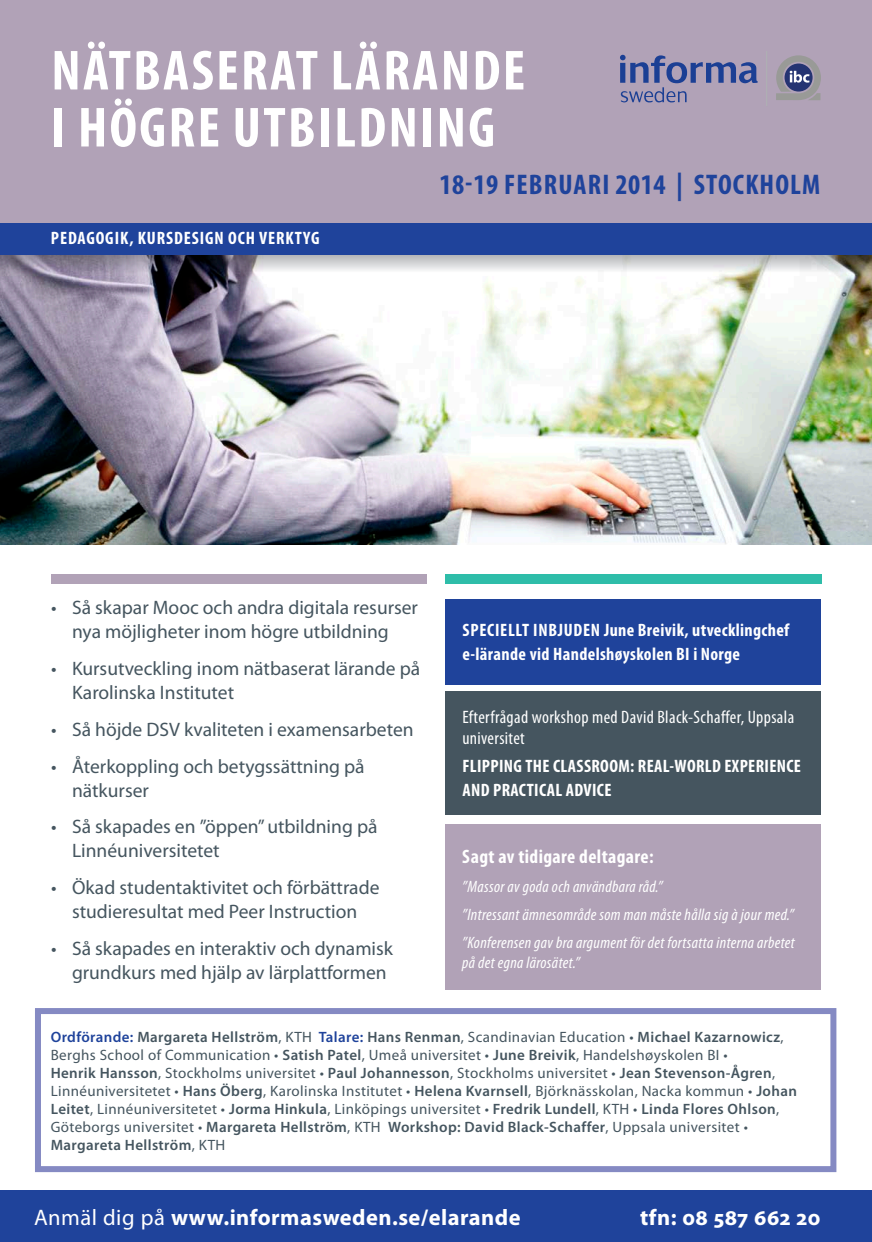
<style>
.page{position:relative;width:872px;height:1242px;background:#fff}
.page>*{position:absolute;margin:0;border:0;box-sizing:border-box;transform-origin:0 0}
.t1{font:700 condensed 57px/57px "Myriad Pro";letter-spacing:.04em;color:#fff}
.t2{font:700 condensed 28.5px "Myriad Pro";letter-spacing:.04em;color:#1f439b}
.t3{font:700 22.5px "Myriad Pro";letter-spacing:.02em;color:#fff}
.t4{font:19.5px/24px "Myriad Pro";color:#45555f}
.t5{font:700 condensed 19.5px "Myriad Pro";letter-spacing:.02em;color:#fff}
.t6{font:700 condensed 18px/24px "Myriad Pro";letter-spacing:.02em;color:#fff}
.t7{font:condensed 18px/21px "Myriad Pro";letter-spacing:.02em;color:#fff}
.t8{font:700 condensed 18px "Myriad Pro";letter-spacing:.05em;color:#fff}
.t9{font:italic condensed 16.5px/19.8px "Myriad Pro";letter-spacing:.02em;color:#fff}
.t10{font:15px/18px "Myriad Pro";letter-spacing:.025em;color:#45555f}
.s1{font-weight:600;color:#1f439b}
.s2{font-weight:600}
.s3{font-weight:400}
</style>
<div class="page">
<div style="left:35px;top:1008px;width:801px;height:164px;border:6px solid #858ac3"></div>
<img style="left:0;top:275px;width:872px;height:269px">
<div style="left:0;top:0;width:872px;height:230px;background:#b1a2b7"></div>
<div style="left:445px;top:691px;width:375px;height:124px;background:#45555f"></div>
<div style="left:445px;top:600px;width:375px;height:85px;background:#1f439b"></div>
<div style="left:445px;top:824px;width:375px;height:166px;background:#b1a2b7"></div>
<div style="left:0;top:1191px;width:872px;height:51px;background:#1f439b"></div>
<svg style="left:0;top:255px;width:872px;height:20px"></svg>
<div style="left:445px;top:574px;width:376px;height:9px;background:#2ebda9"></div>
<div style="left:51px;top:574px;width:376px;height:9px;background:#b1a2b7"></div>
<div style="left:0;top:223px;width:872px;height:32px;background:#1f439b"></div>
<svg style="left:620px;top:55px;width:137px;height:47px"></svg>
<hr style="left:766px;top:51px;width:1px;height:55px;background:#aeafb3">
<svg style="left:776px;top:55px;width:45px;height:45px"></svg>
<p class="t1" style="left:51px;top:43px;width:475px">NÄTBASERAT LÄRANDE<br>I HÖGRE UTBILDNING</p>
<p class="t8" style="left:51px;top:228px;width:270px">PEDAGOGIK, KURSDESIGN OCH VERKTYG</p>
<p class="t2" style="left:439px;top:169px;width:382px">18-19 FEBRUARI 2014 | STOCKHOLM</p>
<p class="t4" style="left:51px;top:596px;width:368px;text-align:center">• Så skapar Mooc och andra digitala resurser nya möjligheter inom högre utbildning</p>
<p class="t4" style="left:72px;top:657px;width:350px;text-indent:-21px">• Kursutveckling inom nätbaserat lärande på<br>Karolinska Institutet</p>
<p class="t4" style="left:51px;top:718px;width:364px">• Så höjde DSV kvaliteten i examensarbeten</p>
<p class="t4" style="left:72px;top:754px;width:294px;text-indent:-21px">• Återkoppling och betygssättning på nätkurser</p>
<p class="t4" style="left:72px;top:815px;width:307px;text-indent:-21px">• Så skapades en ”öppen” utbildning på<br>Linnéuniversitetet</p>
<p class="t4" style="left:51px;top:876px;width:330px;text-align:center">• Ökad studentaktivitet och förbättrade studieresultat med Peer Instruction</p>
<p class="t4" style="left:72px;top:937px;width:322px;text-indent:-21px">• Så skapades en interaktiv och dynamisk grundkurs med hjälp av lärplattformen</p>
<p class="t6" style="left:462px;top:618px;width:328px">SPECIELLT INBJUDEN June Breivik, utvecklingchef e-lärande vid Handelshøyskolen BI i Norge</p>
<p class="t7" style="left:462px;top:706px;width:333px">Efterfrågad workshop med David Black-Schaffer, Uppsala universitet</p>
<p class="t6" style="left:462px;top:754px;width:340px">FLIPPING THE CLASSROOM: REAL-WORLD EXPERIENCE<br>AND PRACTICAL ADVICE</p>
<p class="t5" style="left:462px;top:846px;width:193px">Sagt av tidigare deltagare:</p>
<p class="t9" style="left:462px;top:876px;width:202px">”Massor av goda och användbara råd.”</p>
<p class="t9" style="left:462px;top:905px;width:333px">”Intressant ämnesområde som man måste hålla sig à jour med.”</p>
<p class="t9" style="left:462px;top:933px;width:334px">”Konferensen gav bra argument för det fortsatta interna arbetet på det egna lärosätet.”</p>
<p class="t10" style="left:51px;top:1028px;width:747px"><span class="s1">Ordförande:</span> <span class="s2">Margareta Hellström</span>, KTH <span class="s1">Talare:</span> <span class="s2">Hans Renman</span>, Scandinavian Education • <span class="s2">Michael Kazarnowicz</span>, Berghs School of Communication • <span class="s2">Satish Patel</span>, Umeå universitet • <span class="s2">June Breivik</span>, Handelshøyskolen BI •<br><span class="s2">Henrik Hansson</span>, Stockholms universitet • <span class="s2">Paul Johannesson</span>, Stockholms universitet • <span class="s2">Jean Stevenson-Ågren</span>, Linnéuniversitetet • <span class="s2">Hans Öberg</span>, Karolinska Institutet • <span class="s2">Helena Kvarnsell</span>, Björknässkolan, Nacka kommun • <span class="s2">Johan Leitet</span>, Linnéuniversitetet • <span class="s2">Jorma Hinkula</span>, Linköpings universitet • <span class="s2">Fredrik Lundell</span>, KTH • <span class="s2">Linda Flores Ohlson</span>, Göteborgs universitet • <span class="s2">Margareta Hellström</span>, KTH <span class="s2">Workshop: David Black-Schaffer</span>, Uppsala universitet • <span class="s2">Margareta Hellström</span>, KTH</p>
<p class="t3" style="left:34px;top:1204px;width:488px"><span class="s3">Anmäl dig på</span> www.informasweden.se/elarande</p>
<p class="t3" style="left:640px;top:1204px;width:182px">tfn: 08 587 662 20</p>
</div>
